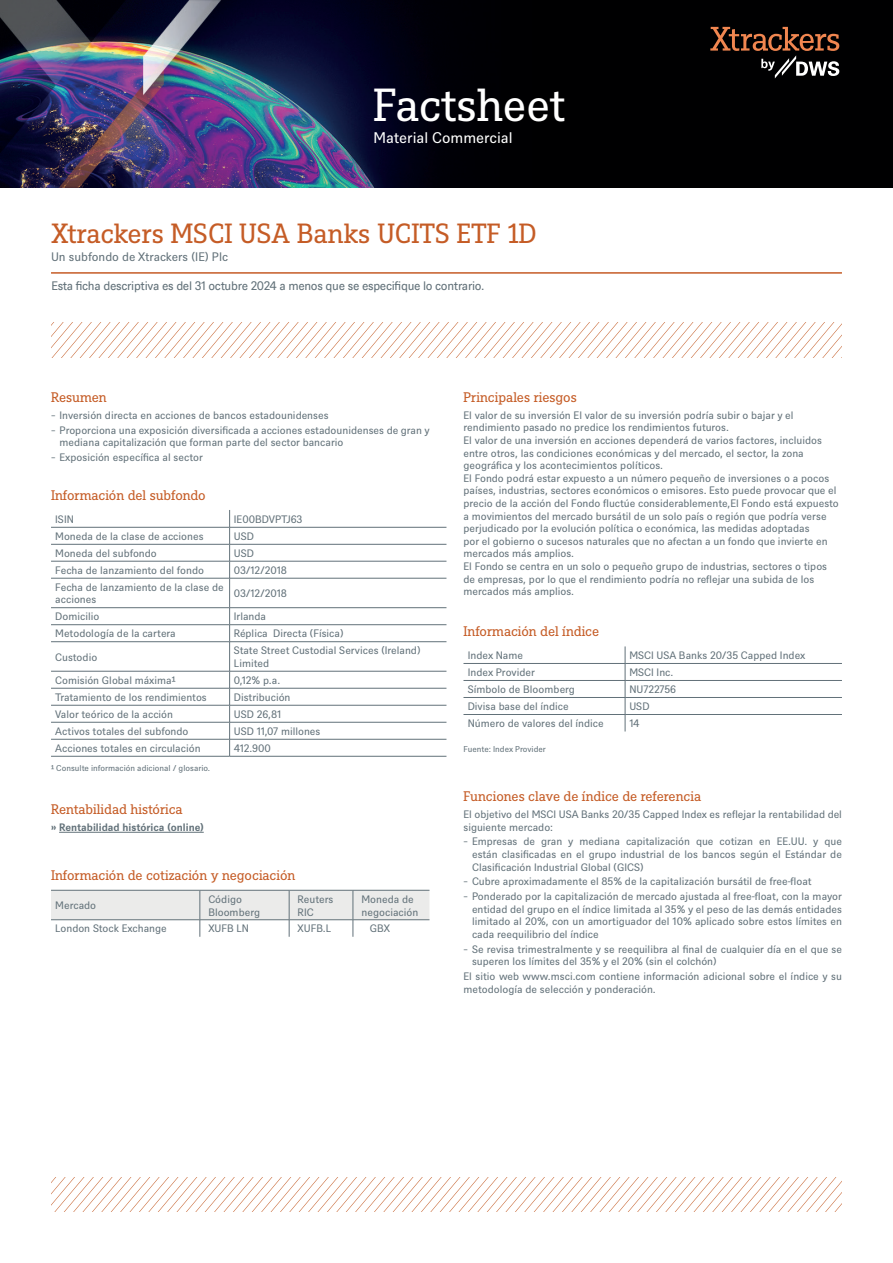
<style>
.page{position:relative;width:893px;height:1263px;background:#fff}
.page>*{position:absolute;margin:0;border:0;box-sizing:border-box;transform-origin:0 0}
.t1{font:45px "DWS Slab";letter-spacing:-.01em;color:#fff}
.t2{font:27px "DWS Slab";color:#c55c26}
.t3{font:15px "DWS Sans";color:#fff}
.t4{font:13.5px "DWS Slab";letter-spacing:-.01em;color:#c55c26}
.t5{font:12px "DWS Sans TT";letter-spacing:-.025em;color:#627179}
.t6{font:12px "DWS Sans";color:#627179}
.t7{font:10.5px/12.6px "DWS Sans";color:#627179}
.t8{font:700 10.5px "DWS Sans";color:#627179}
.t9{font:8.25px "DWS Sans";color:#627179}
</style>
<div class="page">
<img style="left:0;top:0;width:893px;height:188px">
<hr style="left:59px;top:832px;width:145px;height:1px;background:#627179">
<hr style="left:51px;top:527px;width:179px;height:1px;background:#627179">
<hr style="left:230px;top:527px;width:216px;height:1px;background:#627179">
<hr style="left:51px;top:544px;width:179px;height:1px;background:#627179">
<hr style="left:230px;top:544px;width:216px;height:1px;background:#627179">
<hr style="left:51px;top:561px;width:179px;height:1px;background:#627179">
<hr style="left:230px;top:561px;width:216px;height:1px;background:#627179">
<hr style="left:51px;top:578px;width:179px;height:1px;background:#627179">
<hr style="left:230px;top:578px;width:216px;height:1px;background:#627179">
<hr style="left:51px;top:607px;width:179px;height:1px;background:#627179">
<hr style="left:230px;top:607px;width:216px;height:1px;background:#627179">
<hr style="left:51px;top:624px;width:179px;height:1px;background:#627179">
<hr style="left:230px;top:624px;width:216px;height:1px;background:#627179">
<hr style="left:51px;top:641px;width:179px;height:1px;background:#627179">
<hr style="left:230px;top:641px;width:216px;height:1px;background:#627179">
<hr style="left:51px;top:671px;width:179px;height:1px;background:#627179">
<hr style="left:230px;top:671px;width:216px;height:1px;background:#627179">
<hr style="left:51px;top:688px;width:179px;height:1px;background:#627179">
<hr style="left:230px;top:688px;width:216px;height:1px;background:#627179">
<hr style="left:51px;top:705px;width:179px;height:1px;background:#627179">
<hr style="left:51px;top:722px;width:179px;height:1px;background:#627179">
<hr style="left:51px;top:739px;width:179px;height:1px;background:#627179">
<hr style="left:230px;top:705px;width:216px;height:1px;background:#627179">
<hr style="left:230px;top:722px;width:216px;height:1px;background:#627179">
<hr style="left:230px;top:739px;width:216px;height:1px;background:#627179">
<hr style="left:230px;top:756px;width:216px;height:1px;background:#627179">
<svg style="left:229px;top:510px;width:1px;height:246px"></svg>
<hr style="left:51px;top:756px;width:179px;height:1px;background:#627179">
<svg style="left:51px;top:890px;width:378px;height:47px"></svg>
<hr style="left:463px;top:663px;width:162px;height:1px;background:#627179">
<hr style="left:625px;top:663px;width:217px;height:1px;background:#627179">
<hr style="left:463px;top:680px;width:162px;height:1px;background:#627179">
<hr style="left:625px;top:680px;width:217px;height:1px;background:#627179">
<hr style="left:463px;top:697px;width:162px;height:1px;background:#627179">
<hr style="left:625px;top:697px;width:217px;height:1px;background:#627179">
<hr style="left:463px;top:714px;width:162px;height:1px;background:#627179">
<hr style="left:625px;top:714px;width:217px;height:1px;background:#627179">
<svg style="left:625px;top:646px;width:1px;height:85px"></svg>
<hr style="left:51px;top:272px;width:791px;height:2px;background:#c55c26">
<svg style="left:52px;top:322px;width:790px;height:35px"></svg>
<svg style="left:51px;top:1177px;width:791px;height:35px"></svg>
<svg style="left:710px;top:27px;width:129px;height:51px;background:#3a2921"></svg>
<h1 class="t1" style="left:373px;top:74px;width:193px">Factsheet</h1>
<h3 class="t3" style="left:373px;top:127px;width:141px">Material Commercial</h3>
<h2 class="t2" style="left:51px;top:215px;width:487px">Xtrackers MSCI USA Banks UCITS ETF 1D</h2>
<p class="t6" style="left:51px;top:249px;width:179px">Un subfondo de Xtrackers (IE) Plc</p>
<p class="t5" style="left:51px;top:278px;width:434px">Esta ficha descriptiva es del 31 octubre 2024 a menos que se especifique lo contrario.</p>
<p class="t4" style="left:51px;top:388px;width:57px">Resumen</p>
<p class="t7" style="left:51px;top:407px;width:380px;line-height:14.7px">̵ Inversión directa en acciones de bancos estadounidenses<br>̵ Proporciona una exposición diversificada a acciones estadounidenses de gran y</p>
<p class="t7" style="left:51px;top:434px;width:294px;line-height:14.7px;text-indent:9px">mediana capitalización que forman parte del sector bancario ̵ Exposición específica al sector</p>
<p class="t4" style="left:51px;top:486px;width:156px">Información del subfondo</p>
<p class="t7" style="left:55px;top:512px;width:20px">ISIN</p>
<p class="t7" style="left:234px;top:512px;width:70px">IE00BDVPTJ63</p>
<p class="t7" style="left:55px;top:529px;width:150px">Moneda de la clase de acciones</p>
<p class="t7" style="left:234px;top:529px;width:22px">USD</p>
<p class="t7" style="left:55px;top:546px;width:103px">Moneda del subfondo</p>
<p class="t7" style="left:234px;top:546px;width:22px">USD</p>
<p class="t7" style="left:55px;top:563px;width:150px">Fecha de lanzamiento del fondo</p>
<p class="t7" style="left:234px;top:563px;width:55px">03/12/2018</p>
<p class="t7" style="left:55px;top:580px;width:170px">Fecha de lanzamiento de la clase de acciones</p>
<p class="t7" style="left:234px;top:586px;width:55px">03/12/2018</p>
<p class="t7" style="left:55px;top:610px;width:46px">Domicilio</p>
<p class="t7" style="left:234px;top:610px;width:34px">Irlanda</p>
<p class="t7" style="left:55px;top:627px;width:122px">Metodología de la cartera</p>
<p class="t7" style="left:234px;top:627px;width:111px">Réplica Directa (Física)</p>
<p class="t7" style="left:55px;top:650px;width:44px">Custodio</p>
<p class="t7" style="left:234px;top:644px;width:188px">State Street Custodial Services (Ireland)<br>Limited</p>
<p class="t7" style="left:55px;top:673px;width:122px">Comisión Global máxima¹</p>
<p class="t7" style="left:234px;top:673px;width:48px">0,12% p.a.</p>
<p class="t7" style="left:55px;top:690px;width:153px">Tratamiento de los rendimientos</p>
<p class="t7" style="left:234px;top:690px;width:58px">Distribución</p>
<p class="t7" style="left:55px;top:707px;width:119px">Valor teórico de la acción</p>
<p class="t7" style="left:234px;top:707px;width:49px">USD 26,81</p>
<p class="t7" style="left:55px;top:724px;width:135px">Activos totales del subfondo</p>
<p class="t7" style="left:234px;top:724px;width:88px">USD 11,07 millones</p>
<p class="t7" style="left:55px;top:741px;width:147px">Acciones totales en circulación</p>
<p class="t7" style="left:234px;top:741px;width:39px">412.900</p>
<p class="t9" style="left:51px;top:762px;width:161px">¹ Consulte información adicional / glosario.</p>
<p class="t4" style="left:51px;top:800px;width:133px">Rentabilidad histórica</p>
<p class="t8" style="left:51px;top:820px;width:154px">» Rentabilidad histórica (online)</p>
<p class="t4" style="left:51px;top:866px;width:246px">Información de cotización y negociación</p>
<p class="t7" style="left:55px;top:898px;width:42px">Mercado</p>
<p class="t7" style="left:208px;top:892px;width:53px">Código<br>Bloomberg</p>
<p class="t7" style="left:298px;top:892px;width:37px">Reuters<br>RIC</p>
<p class="t7" style="left:361px;top:892px;width:58px">Moneda de negociación</p>
<p class="t7" style="left:55px;top:922px;width:113px">London Stock Exchange</p>
<p class="t7" style="left:208px;top:922px;width:42px">XUFB LN</p>
<p class="t7" style="left:298px;top:922px;width:35px">XUFB.L</p>
<p class="t7" style="left:370px;top:922px;width:22px">GBX</p>
<p class="t4" style="left:463px;top:388px;width:115px">Principales riesgos</p>
<p class="t7" style="left:463px;top:408px;width:377px">El valor de su inversión El valor de su inversión podría subir o bajar y el rendimiento pasado no predice los rendimientos futuros.<br>El valor de una inversión en acciones dependerá de varios factores, incluidos entre otros, las condiciones económicas y del mercado, el sector, la zona geográfica y los acontecimientos políticos.<br>El Fondo podrá estar expuesto a un número pequeño de inversiones o a pocos países, industrias, sectores económicos o emisores. Esto puede provocar que el precio de la acción del Fondo fluctúe considerablemente,El Fondo está expuesto a movimientos del mercado bursátil de un solo país o región que podría verse perjudicado por la evolución política o económica, las medidas adoptadas<br>por el gobierno o sucesos naturales que no afectan a un fondo que invierte en mercados más amplios.<br>El Fondo se centra en un solo o pequeño grupo de industrias, sectores o tipos de empresas, por lo que el rendimiento podría no reflejar una subida de los mercados más amplios.</p>
<p class="t4" style="left:463px;top:622px;width:137px">Información del índice</p>
<p class="t7" style="left:468px;top:648px;width:57px">Index Name</p>
<p class="t7" style="left:629px;top:648px;width:178px">MSCI USA Banks 20/35 Capped Index</p>
<p class="t7" style="left:468px;top:665px;width:69px">Index Provider</p>
<p class="t7" style="left:629px;top:665px;width:46px">MSCI Inc.</p>
<p class="t7" style="left:468px;top:682px;width:109px">Símbolo de Bloomberg</p>
<p class="t7" style="left:629px;top:682px;width:48px">NU722756</p>
<p class="t7" style="left:468px;top:699px;width:103px">Divisa base del índice</p>
<p class="t7" style="left:629px;top:699px;width:22px">USD</p>
<p class="t7" style="left:468px;top:716px;width:137px">Número de valores del índice</p>
<p class="t7" style="left:629px;top:716px;width:12px">14</p>
<p class="t9" style="left:463px;top:744px;width:84px">Fuente: Index Provider</p>
<p class="t4" style="left:463px;top:787px;width:239px">Funciones clave de índice de referencia</p>
<p class="t7" style="left:463px;top:807px;width:380px">El objetivo del MSCI USA Banks 20/35 Capped Index es reflejar la rentabilidad del siguiente mercado:</p>
<p class="t7" style="left:472px;top:835px;width:371px;text-align:justify;text-indent:-9px">̵ Empresas de gran y mediana capitalización que cotizan en EE.UU. y que están clasificadas en el grupo industrial de los bancos según el Estándar de Clasificación Industrial Global (GICS)</p>
<p class="t7" style="left:463px;top:874px;width:380px;line-height:14.7px">̵ Cubre aproximadamente el 85% de la capitalización bursátil de free-float<br>̵ Ponderado por la capitalización de mercado ajustada al free-float, con la mayor</p>
<p class="t7" style="left:472px;top:902px;width:371px;text-align:justify">entidad del grupo en el índice limitada al 35% y el peso de las demás entidades limitado al 20%, con un amortiguador del 10% aplicado sobre estos límites en cada reequilibrio del índice</p>
<p class="t7" style="left:472px;top:942px;width:371px;text-indent:-9px">̵ Se revisa trimestralmente y se reequilibra al final de cualquier día en el que se superen los límites del 35% y el 20% (sin el colchón)</p>
<p class="t7" style="left:463px;top:969px;width:380px">El sitio web www.msci.com contiene información adicional sobre el índice y su metodología de selección y ponderación.</p>
</div>
